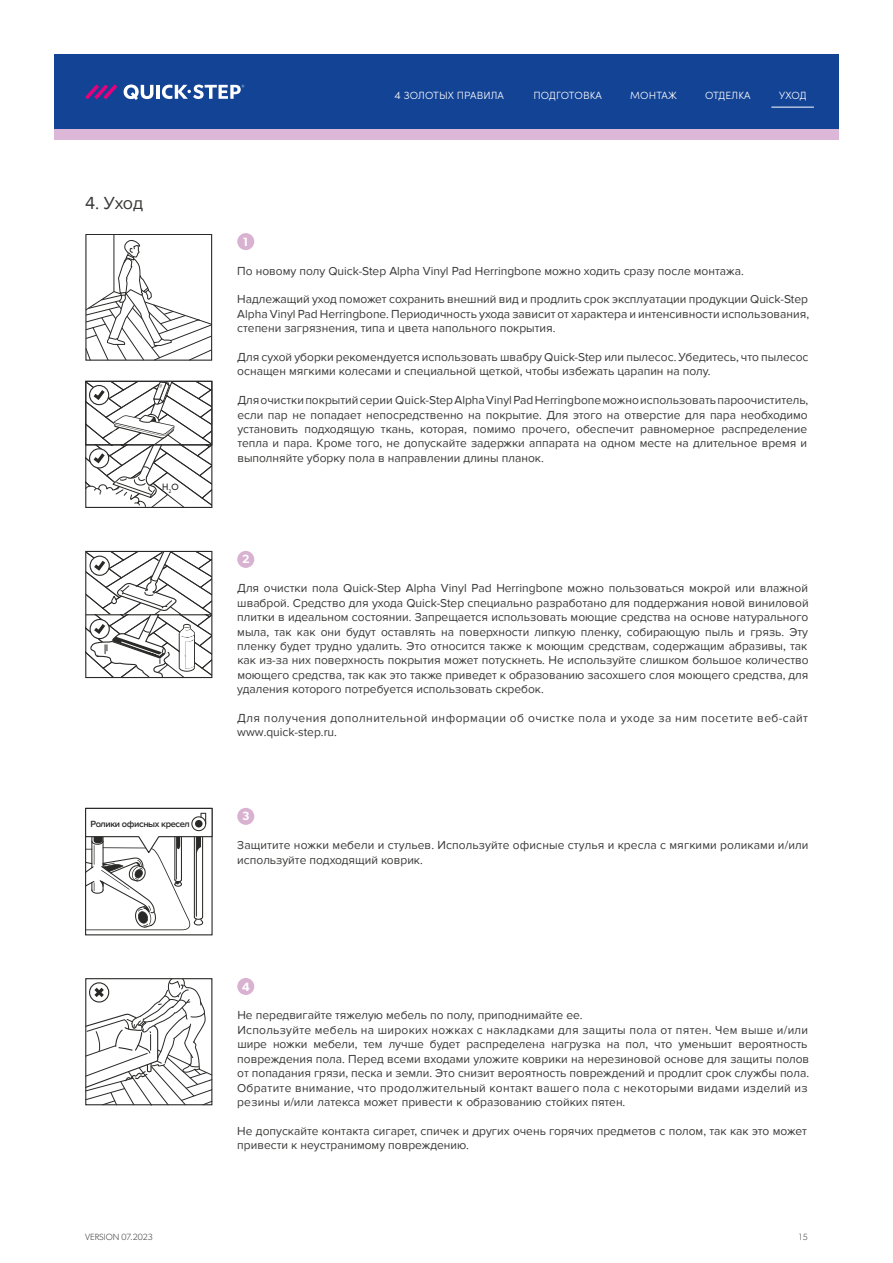
<style>
.page{position:relative;width:893px;height:1263px;background:#fff}
.page>*{position:absolute;margin:0;border:0;box-sizing:border-box;transform-origin:0 0}
.t1{font:18px "Proxima Nova";color:#383937}
.t2{font:12px/14.4px "Proxima Nova";color:#383937}
.t3{font:12px/14.4px "Proxima Nova";letter-spacing:.035em;color:#383937}
.t4{font:600 12px "Gibson";color:#fff}
.t5{font:300 10.5px "Sofia Pro";letter-spacing:.01em;color:#fff}
.t6{font:600 9.3px "Proxima Nova";letter-spacing:-.04em;color:#11120f}
.t7{font:300 9px "Gibson";color:#383937}
.t8{font:8.85px "Gibson";color:#11120f}
.s1{font-size:11.25px}
</style>
<div class="page">
<svg style="left:85px;top:808px;width:128px;height:122px"></svg>
<div style="left:195px;top:820px;width:8px;height:7px;background:#292a27;border-radius:50%"></div>
<svg style="left:87px;top:553px;width:123px;height:123px"></svg>
<div style="left:85px;top:551px;width:127px;height:127px;border:1px solid #11120f"></div>
<hr style="left:114px;top:235px;width:1px;height:57px;background:#11120f">
<svg style="left:85px;top:240px;width:127px;height:121px"></svg>
<svg style="left:85px;top:383px;width:127px;height:124px"></svg>
<div style="left:85px;top:381px;width:127px;height:65px;border:1px solid #11120f"></div>
<svg style="left:85px;top:978px;width:127px;height:127px"></svg>
<div style="left:237px;top:233px;width:17px;height:17px;background:#d9b2d2;border-radius:50%"></div>
<div style="left:237px;top:551px;width:17px;height:17px;background:#d9b2d2;border-radius:50%"></div>
<div style="left:237px;top:808px;width:17px;height:17px;background:#d9b2d2;border-radius:50%"></div>
<div style="left:237px;top:978px;width:17px;height:17px;background:#d9b2d2;border-radius:50%"></div>
<div style="left:54px;top:54px;width:785px;height:75px;background:#134395"></div>
<div style="left:54px;top:129px;width:785px;height:11px;background:#ddb7d7"></div>
<hr style="left:771px;top:107px;width:43px;height:1px;background:#fff">
<svg style="left:85px;top:84px;width:32px;height:15px"></svg>
<svg style="left:124px;top:85px;width:29px;height:15px"></svg>
<hr style="left:156px;top:85px;width:4px;height:14px;background:#fff">
<svg style="left:162px;top:85px;width:82px;height:14px"></svg>
<h1 class="t1" style="left:85px;top:193px;width:60px">4. Уход</h1>
<p class="t8" style="left:162px;top:481px;width:18px">H<sub>2</sub>O</p>
<p class="t6" style="left:90px;top:818px;width:101px">Ролики офисных кресел</p>
<p class="t4" style="left:243px;top:234px;width:7px">1</p>
<p class="t5" style="left:395px;top:87px;width:111px"><span class="s1">4</span> ЗОЛОТЫХ ПРАВИЛА</p>
<p class="t5" style="left:533px;top:87px;width:70px">ПОДГОТОВКА</p>
<p class="t5" style="left:630px;top:87px;width:48px">МОНТАЖ</p>
<p class="t5" style="left:705px;top:87px;width:47px">ОТДЕЛКA</p>
<p class="t5" style="left:779px;top:87px;width:29px">УХОД</p>
<p class="t2" style="left:237px;top:264px;width:508px">По новому полу Quick-Step Alpha Vinyl Pad Herringbone можно ходить сразу после монтажа.</p>
<p class="t2" style="left:237px;top:292px;width:573px;text-align:justify">Надлежащий уход поможет сохранить внешний вид и продлить срок эксплуатации продукции Quick-Step Alpha Vinyl Pad Herringbone. Периодичность ухода зависит от характера и интенсивности использования, степени загрязнения, типа и цвета напольного покрытия.</p>
<p class="t2" style="left:237px;top:350px;width:573px">Для сухой уборки рекомендуется использовать швабру Quick-Step или пылесос. Убедитесь, что пылесос оснащен мягкими колесами и специальной щеткой, чтобы избежать царапин на полу.</p>
<p class="t2" style="left:237px;top:393px;width:572px;text-align:justify">Дляочисткипокрытийсерии Quick-StepAlphaVinylPadHerringboneможноиспользоватьпароочиститель, если пар не попадает непосредственно на покрытие. Для этого на отверстие для пара необходимо установить подходящую ткань, которая, помимо прочего, обеспечит равномерное распределение тепла и пара. Кроме того, не допускайте задержки аппарата на одном месте на длительное время и выполняйте уборку пола в направлении длины планок.</p>
<p class="t4" style="left:242px;top:552px;width:9px">2</p>
<p class="t2" style="left:237px;top:581px;width:573px;text-align:justify">Для очистки пола Quick-Step Alpha Vinyl Pad Herringbone можно пользоваться мокрой или влажной шваброй. Средство для ухода Quick-Step специально разработано для поддержания новой виниловой плитки в идеальном состоянии. Запрещается использовать моющие средства на основе натурального мыла, так как они будут оставлять на поверхности липкую пленку, собирающую пыль и грязь. Эту пленку будет трудно удалить. Это относится также к моющим средствам, содержащим абразивы, так как из-за них поверхность покрытия может потускнеть. Не используйте слишком большое количество моющего средства, так как это также приведет к образованию засохшего слоя моющего средства, для удаления которого потребуется использовать скребок.</p>
<p class="t3" style="left:237px;top:711px;width:572px">Для получения дополнительной информации об очистке пола и уходе за ним посетите веб-сайт www.quick-step.ru.</p>
<p class="t4" style="left:242px;top:809px;width:9px">3</p>
<p class="t2" style="left:237px;top:838px;width:573px">Защитите ножки мебели и стульев. Используйте офисные стулья и кресла с мягкими роликами и/или используйте подходящий коврик.</p>
<p class="t4" style="left:242px;top:979px;width:9px">4</p>
<p class="t2" style="left:237px;top:1008px;width:573px">Не передвигайте тяжелую мебель по полу, приподнимайте ее.<br>Используйте мебель на широких ножках с накладками для защиты пола от пятен. Чем выше и/или шире ножки мебели, тем лучше будет распределена нагрузка на пол, что уменьшит вероятность повреждения пола. Перед всеми входами уложите коврики на нерезиновой основе для защиты полов</p>
<p class="t2" style="left:237px;top:1066px;width:573px">от попадания грязи, песка и земли. Это снизит вероятность повреждений и продлит срок службы пола.<br>Обратите внимание, что продолжительный контакт вашего пола с некоторыми видами изделий из резины и/или латекса может привести к образованию стойких пятен.</p>
<p class="t2" style="left:237px;top:1124px;width:571px">Не допускайте контакта сигарет, спичек и других очень горячих предметов с полом, так как это может привести к неустранимому повреждению.</p>
<p class="t7" style="left:85px;top:1231px;width:69px">VERSION 07.2023</p>
<p class="t7" style="left:799px;top:1231px;width:10px">15</p>
</div>
